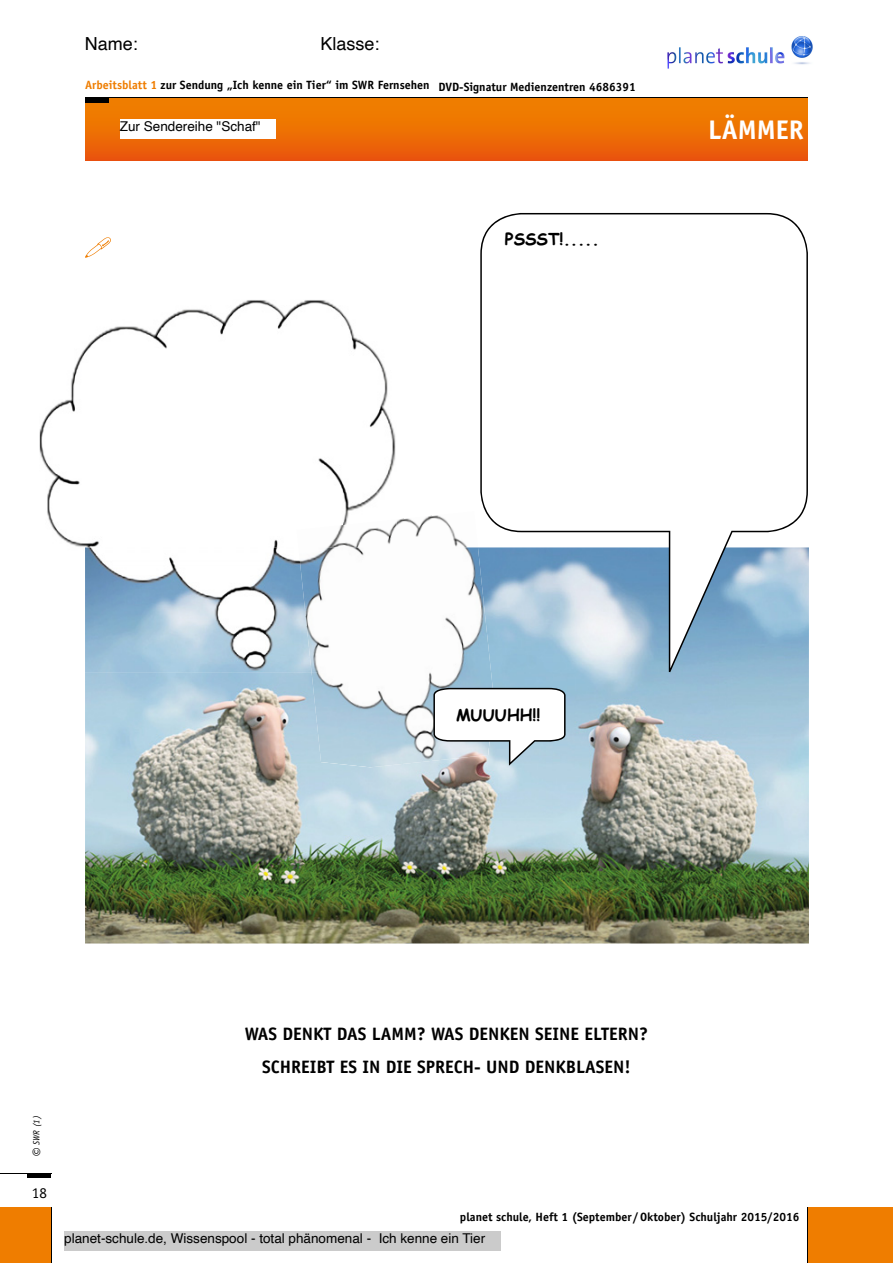
<style>
.page{position:relative;width:893px;height:1263px;background:#fff}
.page>*{position:absolute;margin:0;border:0;box-sizing:border-box;transform-origin:0 0}
.t1{font:700 27px "Officina Sans Std";color:#fff}
.t2{font:700 18px/33px "Officina Sans Std";color:#000;text-align:center}
.t3{font:18px "Helvetica";color:#000}
.t4{font:700 16.5px "Comic Sans MS";color:#000}
.t5{font:15px "Officina Sans Std";color:#000}
.t6{font:13.5px "Helvetica";color:#000}
.t7{font:700 12px "Officina Sans Std";color:#000}
.t8{font:italic 9px "Officina Sans Std";color:#000}
.s1{color:#ef7d00}
.s2{font-size:16.5px}
</style>
<div class="page">
<hr style="left:85px;top:97px;width:723px;height:1px;background:#000">
<div style="left:808px;top:1208px;width:85px;height:55px;background:#ef7d00"></div>
<hr style="left:807px;top:1208px;width:1px;height:55px;background:#000">
<div style="left:85px;top:99px;width:723px;height:62px;background:linear-gradient(to bottom,#f08500,#ea580c)"></div>
<hr style="left:0;top:1173px;width:51px;height:1px;background:#000">
<div style="left:28px;top:1173px;width:23px;height:5px;background:#000"></div>
<div style="left:85px;top:98px;width:23px;height:5px;background:#000"></div>
<div style="left:0;top:1208px;width:51px;height:55px;background:#ef7d00"></div>
<hr style="left:51px;top:1208px;width:1px;height:55px;background:#000">
<img style="left:85px;top:547px;width:724px;height:396px">
<img style="left:39px;top:300px;width:357px;height:247px">
<img style="left:85px;top:547px;width:212px;height:126px">
<svg style="left:480px;top:213px;width:328px;height:459px"></svg>
<img style="left:396px;top:515px;width:71px;height:32px">
<img style="left:312px;top:547px;width:182px;height:220px">
<img style="left:297px;top:519px;width:99px;height:154px">
<svg style="left:433px;top:688px;width:133px;height:78px"></svg>
<svg style="left:85px;top:237px;width:26px;height:21px"></svg>
<img style="left:667px;top:36px;width:146px;height:33px">
<div style="left:120px;top:119px;width:156px;height:19px;background:#fff"></div>
<div style="left:64px;top:1231px;width:436px;height:20px;background:#cbcbcb"></div>
<h2 class="t3" style="left:85px;top:36px;width:55px">Name:</h2>
<h2 class="t3" style="left:320px;top:36px;width:61px">Klasse:</h2>
<p class="t7" style="left:85px;top:81px;width:346px"><span class="s1">Arbeitsblatt 1</span> zur Sendung „Ich kenne ein Tier“ im SWR Fernsehen</p>
<p class="t7" style="left:439px;top:82px;width:199px">DVD-Signatur Medienzentren 4686391</p>
<p class="t6" style="left:120px;top:120px;width:142px">Zur Sendereihe "Schaf"</p>
<h3 class="t4" style="left:505px;top:227px;width:96px">PSSST!.....</h3>
<h1 class="t1" style="left:708px;top:120px;width:97px">LÄMMER</h1>
<h3 class="t4" style="left:456px;top:703px;width:86px">MUUUHH!!</h3>
<p class="t8" style="left:33px;top:1157px;width:43px;rotate:-90deg"><span class="s2">©</span> SWR (1)</p>
<p class="t5" style="left:32px;top:1187px;width:16px">18</p>
<h2 class="t2" style="left:245px;top:1018px;width:405px">WAS DENKT DAS LAMM? WAS DENKEN SEINE ELTERN?<br>SCHREIBT ES IN DIE SPRECH- UND DENKBLASEN!</h2>
<p class="t7" style="left:460px;top:1212px;width:341px">planet schule, Heft 1 (September / Oktober) Schuljahr 2015/2016</p>
<p class="t6" style="left:64px;top:1233px;width:422px">planet-schule.de, Wissenspool - total phänomenal - Ich kenne ein Tier</p>
</div>
